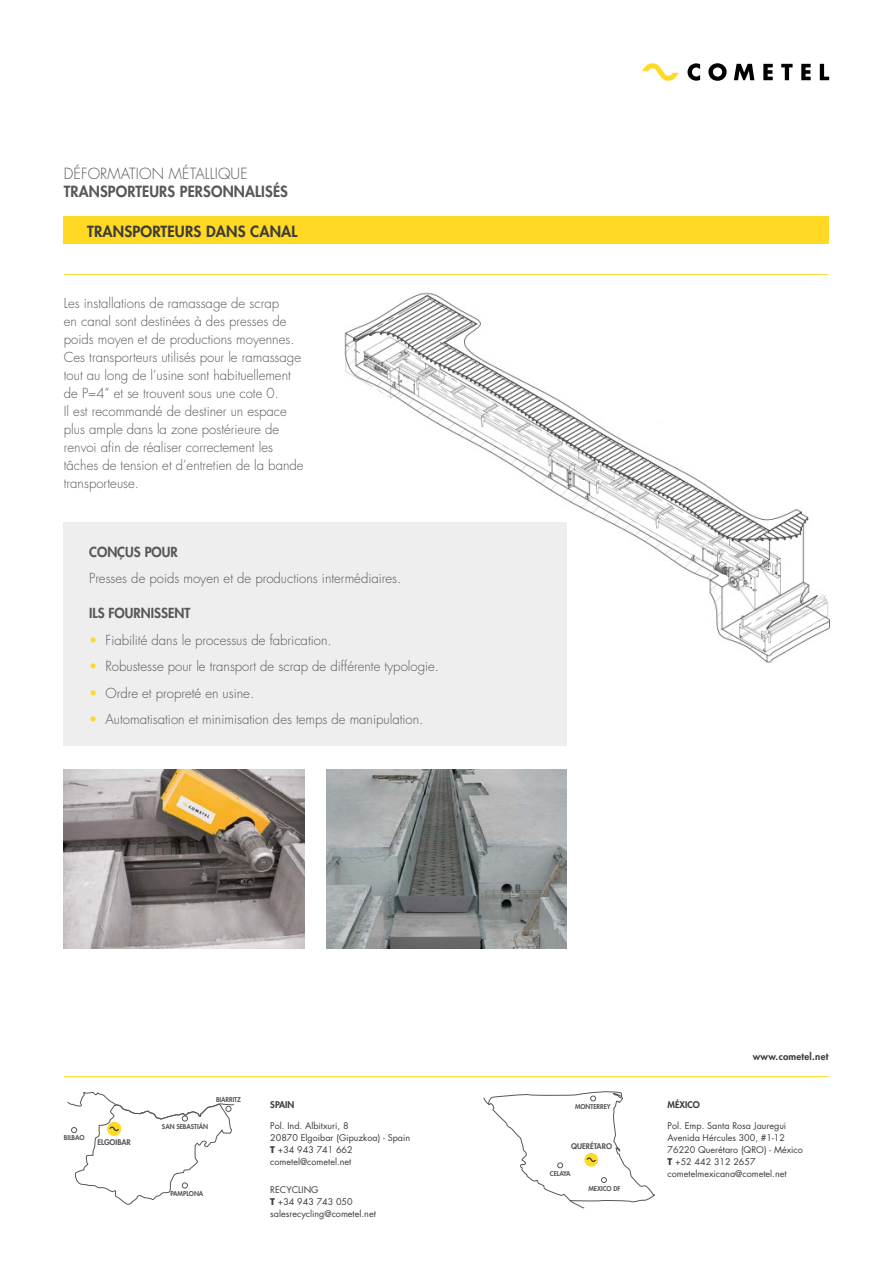
<style>
.page{position:relative;width:893px;height:1263px;background:#fff}
.page>*{position:absolute;margin:0;border:0;box-sizing:border-box;transform-origin:0 0}
.t1{font:800 15px "Futura Std";letter-spacing:.01em;color:#575756}
.t2{font:800 15px "Futura Std";letter-spacing:.01em;color:#3c3c3b}
.t3{font:300 15px "Futura Std";letter-spacing:.01em;color:#575756}
.t4{font:300 13.5px/18px "Futura Std";color:#575756}
.t5{font:800 13.5px "Futura Std";color:#575756}
.t6{font:800 9.6px "Futura Std";letter-spacing:.025em;color:#3c3c3b}
.t7{font:9px/12px "Futura Std";color:#3c3c3b}
.t8{font:800 9px "Futura Std";color:#3c3c3b}
.t9{font:800 7.65px "Futura Std";letter-spacing:-.01em;color:#575756}
.t10{font:800 6.6px "Futura Std";letter-spacing:-.01em;color:#575756}
.s1{color:#ffd923}
.s2{font-weight:700}
</style>
<div class="page">
<div style="left:64px;top:216px;width:765px;height:27px;background:#ffd923"></div>
<svg style="left:687px;top:63px;width:13px;height:18px"></svg>
<svg style="left:708px;top:63px;width:19px;height:18px"></svg>
<svg style="left:734px;top:64px;width:20px;height:16px"></svg>
<svg style="left:763px;top:64px;width:10px;height:16px"></svg>
<svg style="left:781px;top:64px;width:12px;height:16px"></svg>
<svg style="left:801px;top:64px;width:10px;height:16px"></svg>
<svg style="left:820px;top:64px;width:9px;height:16px"></svg>
<svg style="left:642px;top:63px;width:37px;height:18px"></svg>
<hr style="left:64px;top:274px;width:764px;height:1px;background:#ffd923">
<hr style="left:64px;top:1076px;width:764px;height:1px;background:#ffd923">
<svg style="left:67px;top:1092px;width:167px;height:113px"></svg>
<svg style="left:483px;top:1091px;width:172px;height:118px"></svg>
<img style="left:344px;top:292px;width:486px;height:371px">
<img style="left:64px;top:770px;width:241px;height:179px">
<img style="left:326px;top:770px;width:241px;height:179px">
<div style="left:64px;top:522px;width:503px;height:224px;background:#eee"></div>
<p class="t3" style="left:64px;top:165px;width:186px">DÉFORMATION MÉTALLIQUE</p>
<p class="t1" style="left:64px;top:182px;width:226px">TRANSPORTEURS PERSONNALISÉS</p>
<p class="t2" style="left:87px;top:222px;width:212px">TRANSPORTEURS DANS CANAL</p>
<p class="t4" style="left:64px;top:295px;width:241px">Les installations de ramassage de scrap<br>en canal sont destinées à des presses de poids moyen et de productions moyennes.<br>Ces transporteurs utilisés pour le ramassage tout au long de l’usine sont habituellement de P=4” et se trouvent sous une cote 0.<br>Il est recommandé de destiner un espace plus ample dans la zone postérieure de renvoi afin de réaliser correctement les tâches de tension et d’entretien de la bande transporteuse.</p>
<p class="t5" style="left:89px;top:543px;width:90px">CONÇUS POUR</p>
<p class="t4" style="left:89px;top:570px;width:314px">Presses de poids moyen et de productions intermédiaires.</p>
<p class="t5" style="left:89px;top:605px;width:103px">ILS FOURNISSENT</p>
<p class="t4" style="left:89px;top:631px;width:244px"><span class="s1">•</span> Fiabilité dans le processus de fabrication.</p>
<p class="t4" style="left:89px;top:658px;width:351px"><span class="s1">•</span> Robustesse pour le transport de scrap de différente typologie.</p>
<p class="t4" style="left:89px;top:684px;width:166px"><span class="s1">•</span> Ordre et propreté en usine.</p>
<p class="t4" style="left:89px;top:711px;width:336px"><span class="s1">•</span> Automatisation et minimisation des temps de manipulation.</p>
<p class="t10" style="left:64px;top:1134px;width:22px">BILBAO</p>
<p class="t9" style="left:97px;top:1137px;width:35px">ELGOIBAR</p>
<p class="t10" style="left:162px;top:1122px;width:48px">SAN SEBASTIÁN</p>
<p class="t10" style="left:216px;top:1096px;width:26px">BIARRITZ</p>
<p class="t10" style="left:170px;top:1190px;width:35px">PAMPLONA</p>
<p class="t8" style="left:270px;top:1099px;width:25px">SPAIN</p>
<p class="t7" style="left:270px;top:1120px;width:141px">Pol. Ind. Albitxuri, 8<br>20870 Elgoibar (Gipuzkoa) - Spain<br><span class="s2">T</span> +34 943 741 662 cometel@cometel.net</p>
<p class="t7" style="left:270px;top:1183px;width:107px">RECYCLING<br><span class="s2">T</span> +34 943 743 050 salesrecycling@cometel.net</p>
<p class="t10" style="left:575px;top:1103px;width:37px">MONTERREY</p>
<p class="t9" style="left:571px;top:1142px;width:43px">QUERÉTARO</p>
<p class="t10" style="left:550px;top:1169px;width:22px">CELAYA</p>
<p class="t10" style="left:589px;top:1184px;width:34px">MEXICO DF</p>
<p class="t6" style="left:753px;top:1050px;width:77px">www.cometel.net</p>
<p class="t8" style="left:668px;top:1099px;width:34px">MÉXICO</p>
<p class="t7" style="left:668px;top:1120px;width:137px">Pol. Emp. Santa Rosa Jauregui<br>Avenida Hércules 300, #1-12<br>76220 Querétaro (QRO) - México<br><span class="s2">T</span> +52 442 312 2657 cometelmexicana@cometel.net</p>
</div>
